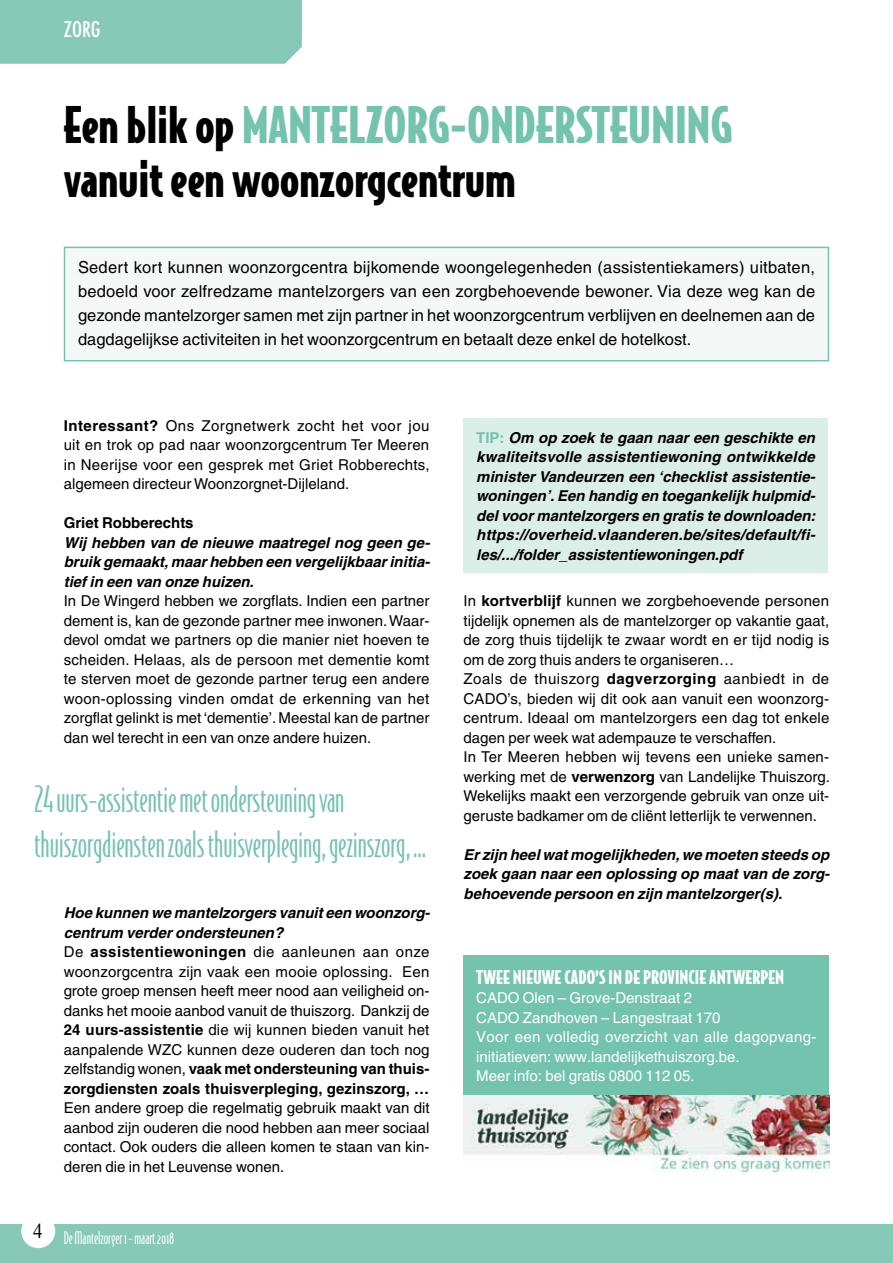
<style>
.page{position:relative;width:893px;height:1263px;background:#fff}
.page>*{position:absolute;margin:0;border:0;box-sizing:border-box;transform-origin:0 0}
.t1{font:900 48px/54px "Bodega Sans";letter-spacing:-.005em;color:#000}
.t2{font:300 34.5px/45px "Bodega Sans";letter-spacing:-.005em;color:#74c3af}
.t3{font:condensed 21px "Futura";color:#fff}
.t4{font:900 18px "Bodega Sans";color:#fff}
.t5{font:16.5px/24px "Helvetica";color:#000;text-align:justify}
.t6{font:16.5px "Bodega Sans Light Oldstyle";color:#fff}
.t7{font:15px/19.5px "Helvetica";color:#000;text-align:justify}
.t8{font:italic 700 15px/19.5px "Helvetica";color:#000;text-align:justify}
.t9{font:15px/19.5px "Helvetica";color:#fff}
.t10{font:700 15px "Helvetica";color:#000}
.s1{color:#74c3af}
.s2{font-weight:700}
.s3{font-weight:700;font-style:italic}
.s4{font-style:normal;color:#74c3af}
</style>
<div class="page">
<div style="left:0;top:0;width:302px;height:64px;background:#87c9b7"></div>
<div style="left:0;top:1225px;width:893px;height:38px;background:#87c9b7"></div>
<div style="left:65px;top:247px;width:763px;height:114px;background:#f4f9f8"></div>
<div style="left:64px;top:247px;width:765px;height:114px;border:2px solid #74c3af"></div>
<div style="left:463px;top:418px;width:365px;height:155px;background:#dceee8"></div>
<div style="left:463px;top:956px;width:366px;height:149px;background:#74c3af"></div>
<img style="left:463px;top:1096px;width:366px;height:76px">
<div style="left:21px;top:1214px;width:34px;height:34px;background:#fff;border-radius:50%"></div>
<h3 class="t3" style="left:64px;top:16px;width:38px">ZORG</h3>
<h1 class="t1" style="left:64px;top:96px;width:671px">Een blik op <span class="s1">MANTELZORG-ONDERSTEUNING </span>vanuit een woonzorgcentrum</h1>
<p class="t5" style="left:78px;top:255px;width:739px">Sedert kort kunnen woonzorgcentra bijkomende woongelegenheden (assistentiekamers) uitbaten, bedoeld voor zelfredzame mantelzorgers van een zorgbehoevende bewoner. Via deze weg kan de gezonde mantelzorger samen met zijn partner in het woonzorgcentrum verblijven en deelnemen aan de dagdagelijkse activiteiten in het woonzorgcentrum en betaalt deze enkel de hotelkost.</p>
<p class="t7" style="left:64px;top:416px;width:367px"><span class="s2">Interessant?</span> Ons Zorgnetwerk zocht het voor jou uit en trok op pad naar woonzorgcentrum Ter Meeren in Neerijse voor een gesprek met Griet Robberechts, algemeen directeur Woonzorgnet-Dijleland.</p>
<p class="t10" style="left:64px;top:514px;width:131px">Griet Robberechts</p>
<p class="t8" style="left:64px;top:533px;width:368px">Wij hebben van de nieuwe maatregel nog geen ge&shy;bruik gemaakt, maar hebben een vergelijkbaar initia&shy;tief in een van onze huizen.</p>
<p class="t7" style="left:64px;top:591px;width:367px">In De Wingerd hebben we zorgflats. Indien een partner dement is, kan de gezonde partner mee inwonen. Waar&shy;devol omdat we partners op die manier niet hoeven te scheiden. Helaas, als de persoon met dementie komt te sterven moet de gezonde partner terug een andere woon-oplossing vinden omdat de erkenning van het zorgflat gelinkt is met ‘dementie’. Meestal kan de partner dan wel terecht in een van onze andere huizen.</p>
<h2 class="t2" style="left:34px;top:776px;width:394px">24 uurs-assistentie met ondersteuning van thuiszorgdiensten zoals thuisverpleging, gezinszorg, …</h2>
<p class="t7" style="left:64px;top:903px;width:368px;text-align:left"><span class="s3">Hoe kunnen we mantelzorgers vanuit een woonzorg&shy;centrum verder ondersteunen?<br></span>De <span class="s2">assistentiewoningen</span> die aanleunen aan onze woonzorgcentra zijn vaak een mooie oplossing. Een grote groep mensen heeft meer nood aan veiligheid on&shy;danks het mooie aanbod vanuit de thuiszorg. Dankzij de <span class="s2">24 uurs-assistentie</span> die wij kunnen bieden vanuit het aanpalende WZC kunnen deze ouderen dan toch nog zelfstandig wonen, <span class="s2">vaak met ondersteuning van thuis&shy;zorgdiensten zoals thuisverpleging, gezinszorg, …</span></p>
<p class="t7" style="left:64px;top:1098px;width:367px">Een andere groep die regelmatig gebruik maakt van dit aanbod zijn ouderen die nood hebben aan meer sociaal contact. Ook ouders die alleen komen te staan van kin&shy;deren die in het Leuvense wonen.</p>
<p class="t6" style="left:33px;top:1228px;width:143px"><sup>4</sup> De Mantelzorger 1 - maart 2018</p>
<p class="t8" style="left:476px;top:428px;width:341px"><span class="s4">TIP:</span> Om op zoek te gaan naar een geschikte en kwaliteitsvolle assistentiewoning ontwikkelde minister Vandeurzen een ‘checklist assistentie&shy;woningen’. Een handig en toegankelijk hulpmid&shy;del voor mantelzorgers en gratis te downloaden: https://overheid.vlaanderen.be/sites/default/fi&shy;les/.../folder_assistentiewoningen.pdf</p>
<p class="t7" style="left:463px;top:591px;width:368px;text-align:left">In <span class="s2">kortverblijf</span> kunnen we zorgbehoevende personen tijdelijk opnemen als de mantelzorger op vakantie gaat, de zorg thuis tijdelijk te zwaar wordt en er tijd nodig is om de zorg thuis anders te organiseren…<br>Zoals de thuiszorg <span class="s2">dagverzorging</span> aanbiedt in de CADO’s, bieden wij dit ook aan vanuit een woonzorg&shy;centrum. Ideaal om mantelzorgers een dag tot enkele dagen per week wat adempauze te verschaffen.<br>In Ter Meeren hebben wij tevens een unieke samen&shy;werking met de <span class="s2">verwenzorg</span> van Landelijke Thuiszorg.<br>Wekelijks maakt een verzorgende gebruik van onze uit&shy;geruste badkamer om de cliënt letterlijk te verwennen.</p>
<p class="t8" style="left:463px;top:845px;width:368px">Er zijn heel wat mogelijkheden, we moeten steeds op zoek gaan naar een oplossing op maat van de zorg&shy;behoevende persoon en zijn mantelzorger(s).</p>
<p class="t4" style="left:476px;top:965px;width:310px">TWEE NIEUWE CADO’S IN DE PROVINCIE ANTWERPEN</p>
<p class="t9" style="left:476px;top:988px;width:342px">CADO Olen – Grove-Denstraat 2<br>CADO Zandhoven – Langestraat 170<br>Voor een volledig overzicht van alle dagopvang&shy;initiatieven: www.landelijkethuiszorg.be.<br>Meer info: bel gratis 0800 112 05.</p>
</div>
